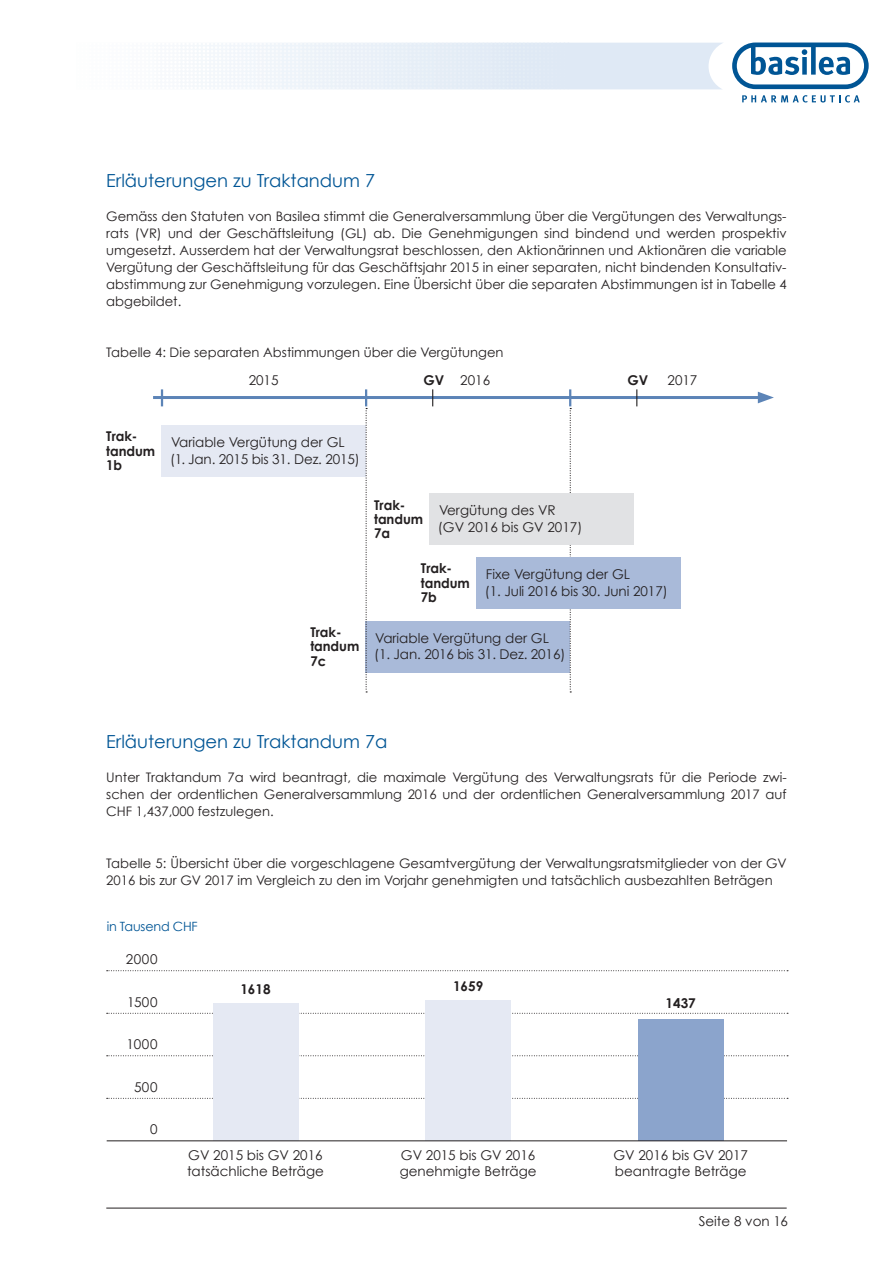
<style>
.page{position:relative;width:893px;height:1263px;background:#fff}
.page>*{position:absolute;margin:0;border:0;box-sizing:border-box;transform-origin:0 0}
.t1{font:18px "Century Gothic";color:#005595}
.t2{font:13.5px/16.5px "Century Gothic";color:#231f20}
.t3{font:700 13.5px/14.2px "Century Gothic";letter-spacing:-.005em;color:#231f20}
.t4{font:13.2px/17px "Century Gothic";color:#231f20}
.t5{font:12.75px "Century Gothic";letter-spacing:-.015em;color:#005595}
.s1{font-weight:700}
</style>
<div class="page">
<hr style="left:106px;top:1208px;width:681px;height:1px;background:#231f20">
<svg style="left:195px;top:43px;width:527px;height:46px"></svg>
<svg style="left:732px;top:43px;width:137px;height:46px"></svg>
<svg style="left:742px;top:95px;width:118px;height:8px"></svg>
<div style="left:162px;top:425px;width:204px;height:52px;background:#e5e9f3"></div>
<div style="left:366px;top:621px;width:204px;height:51px;background:#a9bad9"></div>
<hr style="left:153px;top:396px;width:610px;height:3px;background:#5c84b7">
<svg style="left:758px;top:392px;width:16px;height:11px"></svg>
<svg style="left:161px;top:389px;width:2px;height:17px"></svg>
<svg style="left:432px;top:389px;width:1px;height:17px"></svg>
<svg style="left:636px;top:389px;width:1px;height:17px"></svg>
<svg style="left:365px;top:389px;width:2px;height:303px"></svg>
<svg style="left:569px;top:389px;width:2px;height:303px"></svg>
<div style="left:429px;top:494px;width:205px;height:51px;background:#e1e2e4"></div>
<div style="left:476px;top:557px;width:204px;height:51px;background:#a9bad9"></div>
<svg style="left:107px;top:1098px;width:681px;height:1px"></svg>
<svg style="left:107px;top:1055px;width:681px;height:1px"></svg>
<svg style="left:107px;top:1013px;width:681px;height:1px"></svg>
<svg style="left:107px;top:970px;width:681px;height:1px"></svg>
<div style="left:213px;top:1004px;width:85px;height:137px;background:#e5e9f3"></div>
<div style="left:426px;top:1000px;width:85px;height:141px;background:#e5e9f3"></div>
<div style="left:638px;top:1019px;width:85px;height:122px;background:#8ba4cc"></div>
<hr style="left:107px;top:1140px;width:680px;height:1px;background:#231f20">
<h1 class="t1" style="left:106px;top:170px;width:270px">Erläuterungen zu Traktandum 7</h1>
<p class="t4" style="left:106px;top:208px;width:682px;text-align:justify">Gemäss den Statuten von Basilea stimmt die Generalversammlung über die Vergütungen des Verwaltungs&shy;rats (VR) und der Geschäftsleitung (GL) ab. Die Genehmigungen sind bindend und werden prospektiv umgesetzt. Ausserdem hat der Verwaltungsrat beschlossen, den Aktionärinnen und Aktionären die variable Vergütung der Geschäftsleitung für das Geschäftsjahr 2015 in einer separaten, nicht bindenden Konsultativ&shy;abstimmung zur Genehmigung vorzulegen. Eine Übersicht über die separaten Abstimmungen ist in Tabelle 4 abgebildet.</p>
<p class="t4" style="left:106px;top:344px;width:399px">Tabelle 4: Die separaten Abstimmungen über die Vergütungen</p>
<p class="t2" style="left:249px;top:371px;width:31px">2015</p>
<p class="t2" style="left:423px;top:371px;width:68px"><span class="s1">GV</span> 2016</p>
<p class="t3" style="left:627px;top:372px;width:22px">GV</p>
<p class="t2" style="left:667px;top:371px;width:31px">2017</p>
<p class="t3" style="left:106px;top:429px;width:50px">Trak&shy;tandum<br>1b</p>
<p class="t2" style="left:170px;top:434px;width:191px">Variable Vergütung der GL (1. Jan. 2015 bis 31. Dez. 2015)</p>
<p class="t3" style="left:310px;top:625px;width:50px">Trak&shy;tandum<br>7c</p>
<p class="t3" style="left:374px;top:497px;width:50px">Trak&shy;tandum<br>7a</p>
<p class="t2" style="left:438px;top:502px;width:146px">Vergütung des VR (GV 2016 bis GV 2017)</p>
<p class="t3" style="left:421px;top:561px;width:50px">Trak&shy;tandum<br>7b</p>
<p class="t2" style="left:485px;top:566px;width:184px">Fixe Vergütung der GL<br>(1. Juli 2016 bis 30. Juni 2017)</p>
<p class="t2" style="left:374px;top:630px;width:193px">Variable Vergütung der GL (1. Jan. 2016 bis 31. Dez. 2016)</p>
<h1 class="t1" style="left:106px;top:731px;width:283px">Erläuterungen zu Traktandum 7a</h1>
<p class="t4" style="left:106px;top:769px;width:682px">Unter Traktandum 7a wird beantragt, die maximale Vergütung des Verwaltungsrats für die Periode zwi-- schen der ordentlichen Generalversammlung 2016 und der ordentlichen Generalversammlung 2017 auf<br>CHF 1,437,000 festzulegen.</p>
<p class="t4" style="left:106px;top:854px;width:682px">Tabelle 5: Übersicht über die vorgeschlagene Gesamtvergütung der Verwaltungsratsmitglieder von der GV<br>2016 bis zur GV 2017 im Vergleich zu den im Vorjahr genehmigten und tatsächlich ausbezahlten Beträgen</p>
<p class="t5" style="left:107px;top:919px;width:93px">in Tausend CHF</p>
<p class="t2" style="left:126px;top:951px;width:33px">2000</p>
<p class="t2" style="left:127px;top:993px;width:32px">1500</p>
<p class="t2" style="left:127px;top:1036px;width:33px">1000</p>
<p class="t2" style="left:134px;top:1079px;width:25px">500</p>
<p class="t2" style="left:150px;top:1121px;width:9px">0</p>
<p class="t3" style="left:240px;top:982px;width:32px">1618</p>
<p class="t3" style="left:453px;top:979px;width:32px">1659</p>
<p class="t3" style="left:666px;top:996px;width:32px">1437</p>
<p class="t2" style="left:187px;top:1146px;width:138px">GV 2015 bis GV 2016 tatsächliche Beträge</p>
<p class="t2" style="left:400px;top:1146px;width:138px">GV 2015 bis GV 2016 genehmigte Beträge</p>
<p class="t2" style="left:613px;top:1146px;width:136px">GV 2016 bis GV 2017 beantragte Beträge</p>
<p class="t2" style="left:699px;top:1213px;width:91px">Seite 8 von 16</p>
</div>
